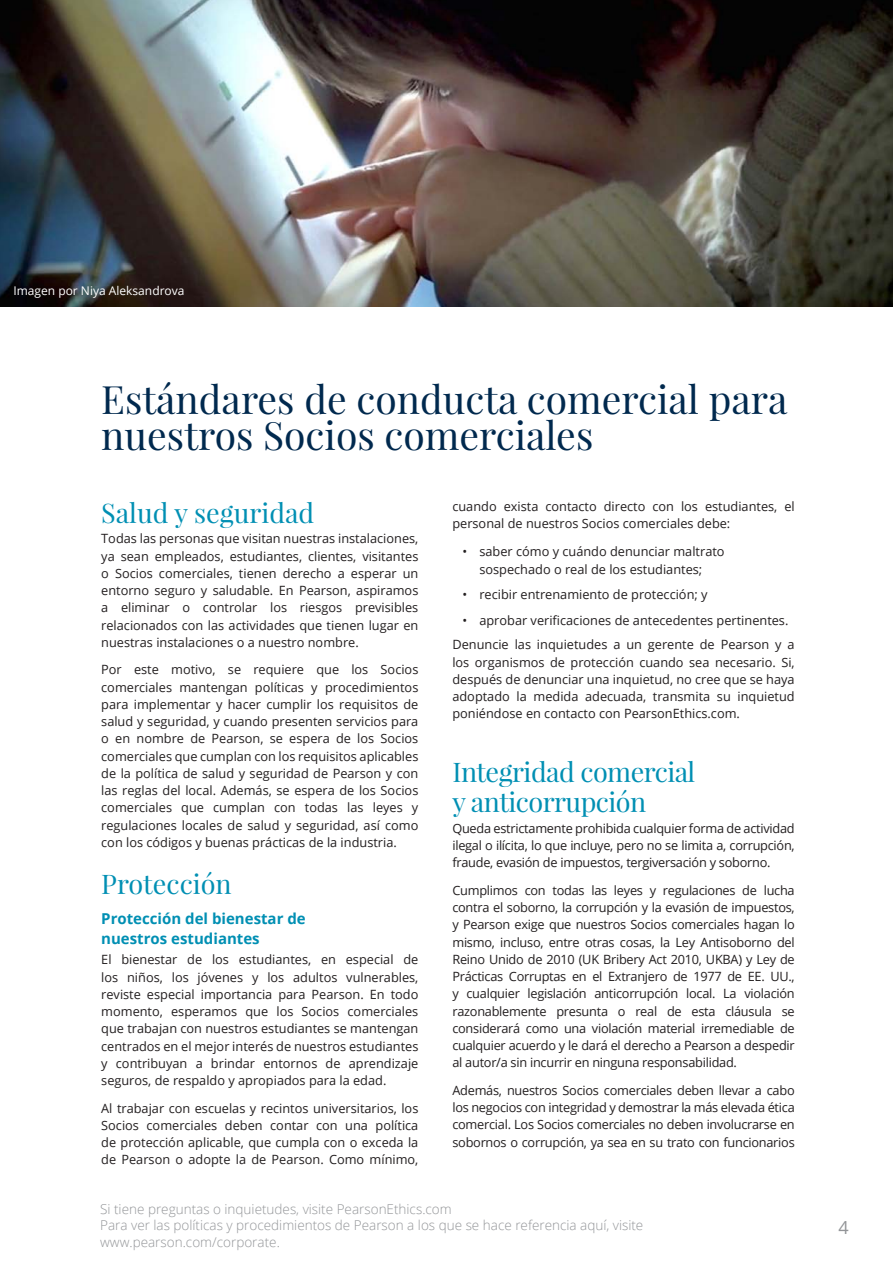
<style>
.page{position:relative;width:893px;height:1263px;background:#fff}
.page>*{position:absolute;margin:0;border:0;box-sizing:border-box;transform-origin:0 0}
.NewPearson_Section_H{font:39px/36px "Playfair Display";color:#00294e}
.NewPearson_Heading1{font:27px/30px "Playfair Display";letter-spacing:-.02em;color:#008fb3}
.NewPearson_Heading1-2{font:27px "Playfair Display";color:#008fb3}
.t1{font:18px "Open Sans";color:#939598}
.NewPearson_Heading1-3{font:700 15px/19.5px "Open Sans";color:#008fb3}
.t2{font:300 13.5px/16.2px "Open Sans";color:#939598}
.NewPearson_Text{font:12.75px/17.2px "Open Sans";color:#231f20;text-align:justify}
.NewPearson_Bullet{font:12.75px/17.2px "Open Sans";color:#231f20;text-align:center}
.Photo_Credit_White{font:12px "Open Sans";color:#fff}
</style>
<div class="page">
<img style="left:0;top:0;width:893px;height:307px">
<p class="Photo_Credit_White" style="left:13px;top:282px;width:173px">Imagen por Niya Aleksandrova</p>
<h1 class="NewPearson_Section_H" style="left:101px;top:381px;width:688px">Estándares de conducta comercial para nuestros Socios comerciales</h1>
<h2 class="NewPearson_Heading1-2" style="left:101px;top:495px;width:214px">Salud y seguridad</h2>
<p class="NewPearson_Text" style="left:101px;top:530px;width:319px">Todas las personas que visitan nuestras instalaciones, ya sean empleados, estudiantes, clientes, visitantes o Socios comerciales, tienen derecho a esperar un entorno seguro y saludable. En Pearson, aspiramos a eliminar o controlar los riesgos previsibles relacionados con las actividades que tienen lugar en nuestras instalaciones o a nuestro nombre.</p>
<p class="NewPearson_Text" style="left:101px;top:661px;width:319px">Por este motivo, se requiere que los Socios comerciales mantengan políticas y procedimientos para implementar y hacer cumplir los requisitos de salud y seguridad, y cuando presenten servicios para o en nombre de Pearson, se espera de los Socios comerciales que cumplan con los requisitos aplicables de la política de salud y seguridad de Pearson y con las reglas del local. Además, se espera de los Socios comerciales que cumplan con todas las leyes y regulaciones locales de salud y seguridad, así como con los códigos y buenas prácticas de la industria.</p>
<h2 class="NewPearson_Heading1-2" style="left:101px;top:867px;width:132px">Protección</h2>
<h2 class="NewPearson_Heading1-3" style="left:101px;top:908px;width:206px">Protección del bienestar de nuestros estudiantes</h2>
<p class="NewPearson_Text" style="left:101px;top:951px;width:319px">El bienestar de los estudiantes, en especial de los niños, los jóvenes y los adultos vulnerables, reviste especial importancia para Pearson. En todo momento, esperamos que los Socios comerciales que trabajan con nuestros estudiantes se mantengan centrados en el mejor interés de nuestros estudiantes y contribuyan a brindar entornos de aprendizaje seguros, de respaldo y apropiados para la edad.</p>
<p class="NewPearson_Text" style="left:101px;top:1099px;width:319px">Al trabajar con escuelas y recintos universitarios, los Socios comerciales deben contar con una política de protección aplicable, que cumpla con o exceda la de Pearson o adopte la de Pearson. Como mínimo,</p>
<p class="NewPearson_Text" style="left:452px;top:497px;width:344px">cuando exista contacto directo con los estudiantes, el personal de nuestros Socios comerciales debe:</p>
<p class="NewPearson_Bullet" style="left:463px;top:543px;width:263px">• saber cómo y cuándo denunciar maltrato sospechado o real de los estudiantes;</p>
<p class="NewPearson_Bullet" style="left:463px;top:585px;width:246px">• recibir entrenamiento de protección; y</p>
<p class="NewPearson_Bullet" style="left:463px;top:612px;width:327px">• aprobar verificaciones de antecedentes pertinentes.</p>
<p class="NewPearson_Text" style="left:452px;top:636px;width:344px">Denuncie las inquietudes a un gerente de Pearson y a los organismos de protección cuando sea necesario. Si, después de denunciar una inquietud, no cree que se haya adoptado la medida adecuada, transmita su inquietud poniéndose en contacto con PearsonEthics.com.</p>
<h2 class="NewPearson_Heading1" style="left:452px;top:757px;width:244px">Integridad comercial y anticorrupción</h2>
<p class="NewPearson_Text" style="left:452px;top:819px;width:344px">Queda estrictamente prohibida cualquier forma de actividad ilegal o ilícita, lo que incluye, pero no se limita a, corrupción, fraude, evasión de impuestos, tergiversación y soborno.</p>
<p class="NewPearson_Text" style="left:452px;top:881px;width:344px">Cumplimos con todas las leyes y regulaciones de lucha contra el soborno, la corrupción y la evasión de impuestos, y Pearson exige que nuestros Socios comerciales hagan lo mismo, incluso, entre otras cosas, la Ley Antisoborno del Reino Unido de 2010 (UK Bribery Act 2010, UKBA) y Ley de Prácticas Corruptas en el Extranjero de 1977 de EE. UU., y cualquier legislación anticorrupción local. La violación razonablemente presunta o real de esta cláusula se considerará como una violación material irremediable de cualquier acuerdo y le dará el derecho a Pearson a despedir al autor/a sin incurrir en ninguna responsabilidad.</p>
<p class="NewPearson_Text" style="left:452px;top:1081px;width:344px">Además, nuestros Socios comerciales deben llevar a cabo los negocios con integridad y demostrar la más elevada ética comercial. Los Socios comerciales no deben involucrarse en sobornos o corrupción, ya sea en su trato con funcionarios</p>
<p class="t2" style="left:100px;top:1201px;width:545px">Si tiene preguntas o inquietudes, visite PearsonEthics.com<br>Para ver las políticas y procedimientos de Pearson a los que se hace referencia aquí, visite www.pearson.com/corporate.</p>
<h3 class="t1" style="left:838px;top:1215px;width:12px">4</h3>
</div>
